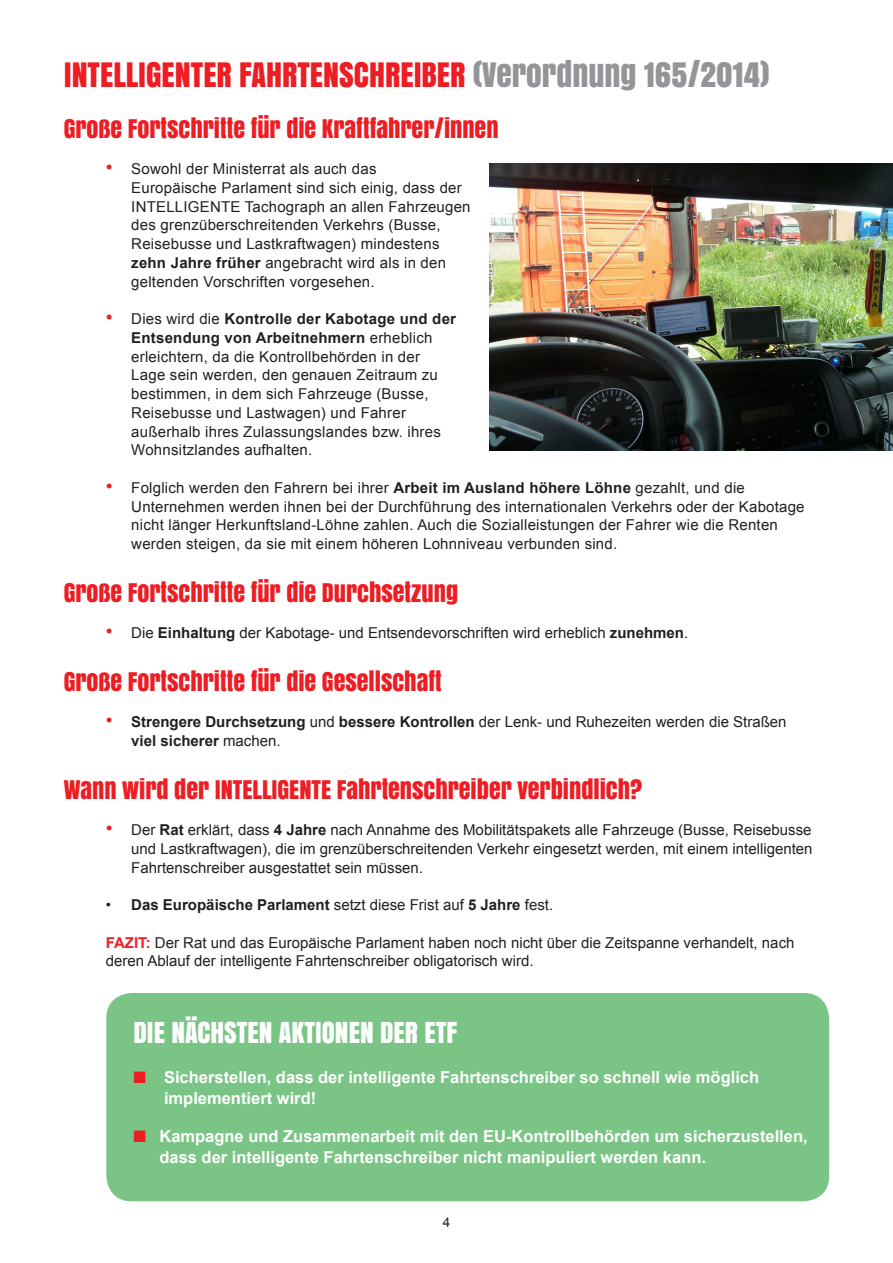
<style>
.page{position:relative;width:893px;height:1263px;background:#fff}
.page>*{position:absolute;margin:0;border:0;box-sizing:border-box;transform-origin:0 0}
._5_Bhead{font:31.5px "Anton";color:#ee1d23}
.t1{font:27px "Anton";color:#fff}
._6_C-Head{font:24px "Anton";color:#ee1d23}
._0_normal{font:700 16.5px/21px "Arial";color:#fff}
._3_item{font:15px/18.8px "Arial";letter-spacing:.015em;color:#231f20}
._3_item-2{font:700 15px/18.8px "Arial";color:#231f20}
._0_normal-2{font:15px/18.8px "Arial";color:#231f20}
.t2{font:13.5px "Arial";color:#231f20}
.s1{color:#939598}
.s2{font-size:19.5px;color:#ee1d23}
.s3{font-weight:700}
.s4{font-weight:400;font-size:19.5px;color:#ee1d23}
.s5{font-weight:400}
.s6{font-weight:700;color:#ee1d23}
.s7{color:#ee1d23}
</style>
<div class="page">
<div style="left:106px;top:993px;width:723px;height:208px;background:#7ac585;border-radius:26px"></div>
<img style="left:489px;top:163px;width:404px;height:288px">
<p class="_5_Bhead" style="left:64px;top:50px;width:707px">INTELLIGENTER FAHRTENSCHREIBER <span class="s1">(VERORDNUNG 165/2014)</span></p>
<p class="_6_C-Head" style="left:64px;top:110px;width:436px">GROßE FORTSCHRITTE FÜR DIE KRAFTFAHRER/INNEN</p>
<p class="_3_item" style="left:131px;top:160px;width:341px;text-indent:-26px"><span class="s2">•</span> Sowohl der Ministerrat als auch das<br>Europäische Parlament sind sich einig, dass der INTELLIGENTE Tachograph an allen Fahrzeugen des grenzüberschreitenden Verkehrs (Busse, Reisebusse und Lastkraftwagen) mindestens <span class="s3">zehn Jahre früher</span> angebracht wird als in den geltenden Vorschriften vorgesehen.</p>
<p class="_3_item" style="left:131px;top:310px;width:326px;text-indent:-26px"><span class="s2">•</span> Dies wird die <span class="s3">Kontrolle der Kabotage und der Entsendung von Arbeitnehmern</span> erheblich erleichtern, da die Kontrollbehörden in der Lage sein werden, den genauen Zeitraum zu bestimmen, in dem sich Fahrzeuge (Busse, Reisebusse und Lastwagen) und Fahrer außerhalb ihres Zulassungslandes bzw. ihres Wohnsitzlandes aufhalten.</p>
<p class="_3_item" style="left:131px;top:478px;width:675px;text-indent:-26px"><span class="s2">•</span> Folglich werden den Fahrern bei ihrer <span class="s3">Arbeit im Ausland höhere Löhne</span> gezahlt, und die Unternehmen werden ihnen bei der Durchführung des internationalen Verkehrs oder der Kabotage nicht länger Herkunftsland-Löhne zahlen. Auch die Sozialleistungen der Fahrer wie die Renten werden steigen, da sie mit einem höheren Lohnniveau verbunden sind.</p>
<p class="_6_C-Head" style="left:64px;top:574px;width:396px">GROßE FORTSCHRITTE FÜR DIE DURCHSETZUNG</p>
<p class="_3_item" style="left:106px;top:624px;width:584px"><span class="s2">•</span> Die <span class="s3">Einhaltung</span> der Kabotage- und Entsendevorschriften wird erheblich <span class="s3">zunehmen</span>.</p>
<p class="_6_C-Head" style="left:64px;top:663px;width:380px">GROßE FORTSCHRITTE FÜR DIE GESELLSCHAFT</p>
<p class="_3_item-2" style="left:131px;top:713px;width:657px;text-indent:-26px"><span class="s4">•</span> Strengere Durchsetzung <span class="s5">und</span> bessere Kontrollen <span class="s5">der Lenk- und Ruhezeiten werden die Straßen </span>viel sicherer <span class="s5">machen.</span></p>
<p class="_6_C-Head" style="left:64px;top:771px;width:580px">WANN WIRD DER INTELLIGENTE FAHRTENSCHREIBER VERBINDLICH?</p>
<p class="_3_item" style="left:131px;top:820px;width:683px;text-align:justify;text-indent:-26px"><span class="s2">•</span> Der <span class="s3">Rat</span> erklärt, dass <span class="s3">4 Jahre</span> nach Annahme des Mobilitätspakets alle Fahrzeuge (Busse, Reisebusse und Lastkraftwagen), die im grenzüberschreitenden Verkehr eingesetzt werden, mit einem intelligenten Fahrtenschreiber ausgestattet sein müssen.</p>
<p class="_3_item-2" style="left:106px;top:896px;width:449px"><span class="s5">•</span> Das Europäische Parlament <span class="s5">setzt diese Frist auf</span> 5 Jahre <span class="s5">fest.</span></p>
<p class="_0_normal-2" style="left:106px;top:933px;width:690px"><span class="s6">FAZIT:</span> Der Rat und das Europäische Parlament haben noch nicht über die Zeitspanne verhandelt, nach deren Ablauf der intelligente Fahrtenschreiber obligatorisch wird.</p>
<p class="t1" style="left:133px;top:1011px;width:325px">DIE NÄCHSTEN AKTIONEN DER ETF</p>
<p class="_0_normal" style="left:164px;top:1067px;width:597px;text-indent:-31px"><span class="s7">■</span> Sicherstellen, dass der intelligente Fahrtenschreiber so schnell wie möglich implementiert wird!</p>
<p class="_0_normal" style="left:159px;top:1126px;width:650px;text-indent:-26px"><span class="s7">■</span> Kampagne und Zusammenarbeit mit den EU-Kontrollbehörden um sicherzustellen, dass der intelligente Fahrtenschreiber nicht manipuliert werden kann.</p>
<p class="t2" style="left:443px;top:1213px;width:9px">4</p>
</div>
